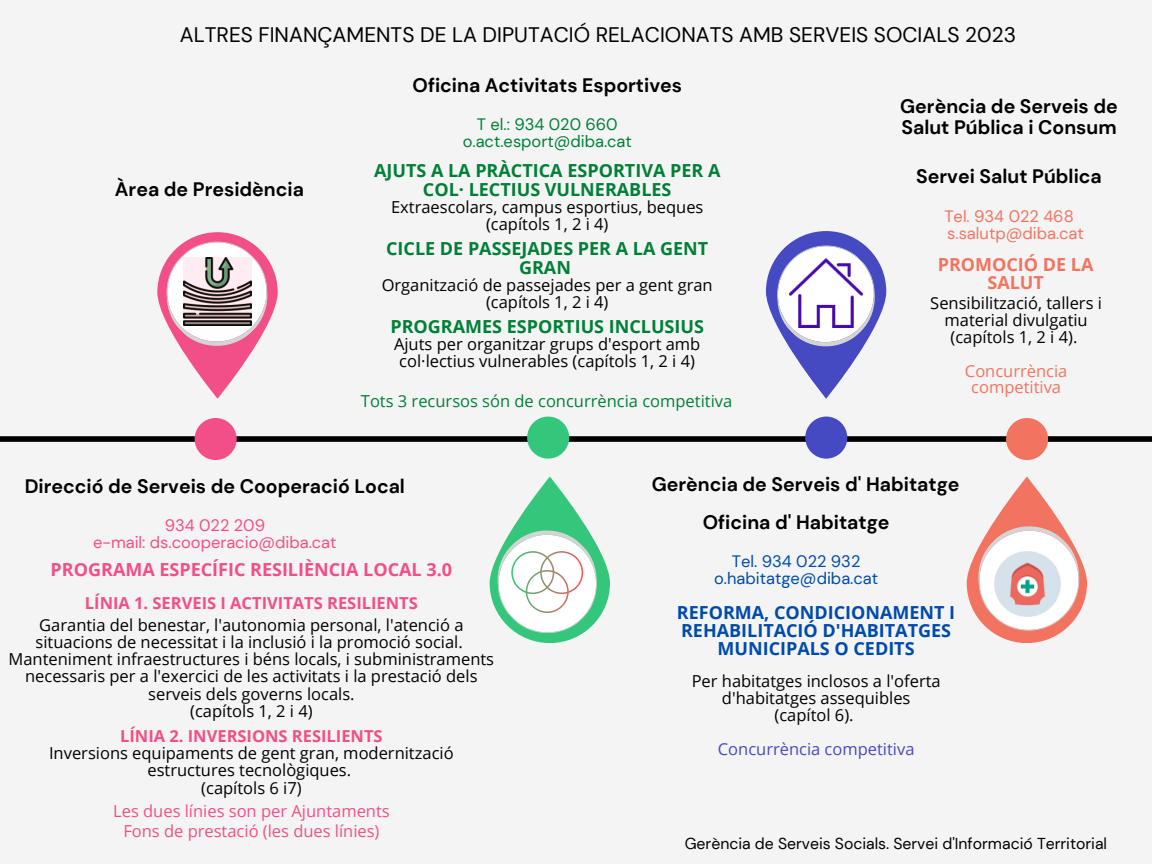
<style>
.page{position:relative;width:1152px;height:864px;background:#f4f4f4}
.page>*{position:absolute;margin:0;border:0;box-sizing:border-box;transform-origin:0 0}
.t1{font:21px "DM Sans";color:#000}
.t2{font:700 19.5px/20.2px "DM Sans";color:#000}
.t3{font:700 18px/19px "Open Sans";color:#008037;text-align:center}
.t4{font:700 18px/18px "Open Sans";color:#004aad;text-align:center}
.t5{font:700 18px "Open Sans";color:#f24e88}
.t6{font:700 18px/18px "Open Sans";color:#f27460;text-align:center}
.t7{font:16.5px/17.2px "Open Sans";color:#000;text-align:center}
.t8{font:700 16.5px "Open Sans";color:#f24e88}
.t9{font:16.5px/20.2px "Open Sans";color:#f24e88;text-align:center}
.t10{font:16.5px "Open Sans";color:#008037}
.t11{font:16.5px/16.8px "DM Sans";color:#f24e88;text-align:center}
.t12{font:16.5px/16.8px "DM Sans";color:#008037;text-align:center}
.t13{font:16.5px/16.8px "DM Sans";color:#004aad;text-align:center}
.t14{font:16.5px/16.8px "DM Sans";color:#f27460}
.t15{font:16.5px/16.8px "Open Sans";color:#f27460;text-align:center}
.t16{font:16.5px "Open Sans";color:#454ac3}
.t17{font:15.75px "DM Sans";color:#000}
</style>
<div class="page">
<svg style="left:766px;top:232px;width:120px;height:167px"></svg>
<svg style="left:157px;top:233px;width:121px;height:166px"></svg>
<svg style="left:967px;top:477px;width:120px;height:166px"></svg>
<svg style="left:766px;top:231px;width:121px;height:136px"></svg>
<div style="left:0;top:436px;width:1152px;height:6px;background:#000"></div>
<div style="left:195px;top:418px;width:42px;height:42px;background:#f24e88;border-radius:50%"></div>
<div style="left:805px;top:417px;width:42px;height:42px;background:#454ac3;border-radius:50%"></div>
<div style="left:1006px;top:418px;width:42px;height:42px;background:#f27460;border-radius:50%"></div>
<img style="left:790px;top:254px;width:73px;height:73px">
<svg style="left:966px;top:505px;width:121px;height:138px"></svg>
<img style="left:992px;top:549px;width:70px;height:70px">
<svg style="left:157px;top:232px;width:121px;height:135px"></svg>
<img style="left:183px;top:257px;width:69px;height:69px">
<svg style="left:490px;top:477px;width:120px;height:166px"></svg>
<div style="left:527px;top:417px;width:42px;height:42px;background:#34c77b;border-radius:50%"></div>
<svg style="left:489px;top:510px;width:121px;height:133px"></svg>
<p class="t1" style="left:180px;top:21px;width:838px">ALTRES FINANÇAMENTS DE LA DIPUTACIÓ RELACIONATS AMB SERVEIS SOCIALS 2023</p>
<p class="t2" style="left:115px;top:179px;width:190px">Àrea de Presidència</p>
<p class="t2" style="left:413px;top:75px;width:271px">Oficina Activitats Esportives</p>
<p class="t12" style="left:463px;top:116px;width:171px">T el.: 934 020 660 o.act.esport@diba.cat</p>
<p class="t3" style="left:374px;top:160px;width:348px">AJUTS A LA PRÀCTICA ESPORTIVA PER A<br>COL· LECTIUS VULNERABLES</p>
<p class="t7" style="left:391px;top:198px;width:314px">Extraescolars, campus esportius, beques (capítols 1, 2 i 4)</p>
<p class="t3" style="left:386px;top:238px;width:324px">CICLE DE PASSEJADES PER A LA GENT<br>GRAN</p>
<p class="t7" style="left:382px;top:276px;width:333px">Organització de passejades per a gent gran (capítols 1, 2 i 4)</p>
<p class="t3" style="left:390px;top:316px;width:315px">PROGRAMES ESPORTIUS INCLUSIUS</p>
<p class="t7" style="left:394px;top:335px;width:308px">Ajuts per organitzar grups d'esport amb col·lectius vulnerables (capítols 1, 2 i 4)</p>
<p class="t10" style="left:361px;top:390px;width:373px">Tots 3 recursos són de concurrència competitiva</p>
<p class="t2" style="left:900px;top:97px;width:219px">Gerència de Serveis de<br>Salut Pública i Consum</p>
<p class="t2" style="left:916px;top:167px;width:187px">Servei Salut Pública</p>
<p class="t14" style="left:944px;top:208px;width:141px">Tel. 934 022 468 s.salutp@diba.cat</p>
<p class="t6" style="left:938px;top:255px;width:157px">PROMOCIÓ DE LA<br>SALUT</p>
<p class="t7" style="left:930px;top:294px;width:173px;line-height:16.8px">Sensibilització, tallers i material divulgatiu (capítols 1, 2 i 4).</p>
<p class="t15" style="left:965px;top:362px;width:104px">Concurrència competitiva</p>
<p class="t2" style="left:25px;top:476px;width:382px">Direcció de Serveis de Cooperació Local</p>
<p class="t11" style="left:93px;top:517px;width:245px">934 022 209<br>e-mail: ds.cooperacio@diba.cat</p>
<p class="t5" style="left:51px;top:557px;width:403px">PROGRAMA ESPECÍFIC RESILIÈNCIA LOCAL 3.0</p>
<p class="t8" style="left:85px;top:591px;width:334px">LÍNIA 1. SERVEIS I ACTIVITATS RESILIENTS</p>
<p class="t7" style="left:9px;top:616px;width:487px">Garantia del benestar, l'autonomia personal, l'atenció a situacions de necessitat i la inclusió i la promoció social.<br>Manteniment infraestructures i béns locals, i subministraments necessaris per a l'exercici de les activitats i la prestació dels serveis dels governs locals.<br>(capítols 1, 2 i 4)</p>
<p class="t8" style="left:120px;top:724px;width:264px">LÍNIA 2. INVERSIONS RESILIENTS</p>
<p class="t7" style="left:49px;top:744px;width:406px">Inversions equipaments de gent gran, modernització estructures tecnològiques.<br>(capítols 6 i7)</p>
<p class="t9" style="left:113px;top:801px;width:278px">Les dues línies son per Ajuntaments<br>Fons de prestació (les dues línies)</p>
<p class="t2" style="left:652px;top:474px;width:309px">Gerència de Serveis d' Habitatge</p>
<p class="t2" style="left:703px;top:512px;width:188px">Oficina d' Habitatge</p>
<p class="t13" style="left:714px;top:553px;width:165px">Tel. 934 022 932 o.habitatge@diba.cat</p>
<p class="t4" style="left:677px;top:603px;width:280px">REFORMA, CONDICIONAMENT I<br>REHABILITACIÓ D'HABITATGES<br>MUNICIPALS O CEDITS</p>
<p class="t7" style="left:692px;top:672px;width:251px;line-height:16.8px">Per habitatges inclosos a l'oferta d'habitatges assequibles<br>(capítol 6).</p>
<p class="t16" style="left:718px;top:737px;width:198px">Concurrència competitiva</p>
<p class="t17" style="left:685px;top:833px;width:424px">Gerència de Serveis Socials. Servei d'Informació Territorial</p>
</div>
